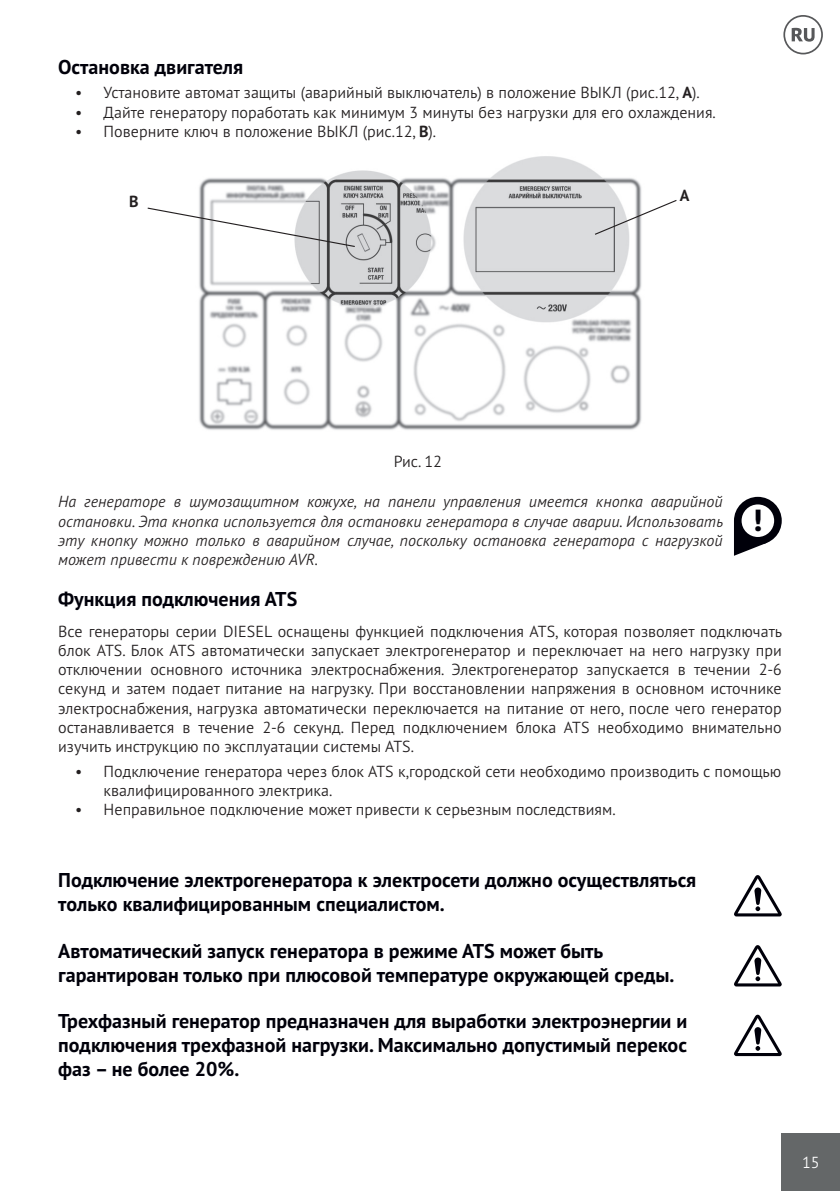
<style>
.page{position:relative;width:840px;height:1191px;background:#fff}
.page>*{position:absolute;margin:0;border:0;box-sizing:border-box;transform-origin:0 0}
.t1{font:800 30.4px "PT Sans Pro";color:#00000a}
.t2{font:700 20px/24px "PT Sans Pro";color:#00000a}
.t3{font:300 16px/19.2px "PT Sans Pro";color:#231f20;text-align:justify}
.t4{font:italic 300 16px/19.2px "PT Sans Pro";color:#231f20;text-align:justify}
.t5{font:300 16px "PT Sans Pro";color:#fff}
.t6{font:700 16px "PT Sans Pro";color:#231f20}
.s1{font-weight:700}
</style>
<div class="page">
<div style="left:781px;top:1133px;width:58px;height:58px;background:#646768"></div>
<svg style="left:783px;top:15px;width:39px;height:39px"></svg>
<div style="left:733px;top:497px;width:48px;height:47px;background:#00000a;border-radius:50%"></div>
<div style="left:741px;top:504px;width:32px;height:33px;background:#fff;border-radius:50%"></div>
<svg style="left:733px;top:521px;width:34px;height:35px"></svg>
<svg style="left:734px;top:875px;width:47px;height:41px"></svg>
<svg style="left:734px;top:945px;width:47px;height:41px"></svg>
<svg style="left:734px;top:1014px;width:47px;height:42px"></svg>
<img style="left:199px;top:156px;width:443px;height:274px">
<svg style="left:593px;top:199px;width:84px;height:37px"></svg>
<svg style="left:147px;top:207px;width:209px;height:41px"></svg>
<p class="t2" style="left:58px;top:54px;width:186px">Остановка двигателя</p>
<p class="t3" style="left:75px;top:83px;width:625px">• Установите автомат защиты (аварийный выключатель) в положение ВЫКЛ (рис.12, <span class="s1">А</span>).</p>
<p class="t3" style="left:75px;top:102px;width:641px">• Дайте генератору поработать как минимум 3 минуты без нагрузки для его охлаждения.</p>
<p class="t3" style="left:75px;top:121px;width:362px">• Поверните ключ в положение ВЫКЛ (рис.12, <span class="s1">В</span>).</p>
<p class="t6" style="left:129px;top:191px;width:11px">В</p>
<p class="t6" style="left:679px;top:185px;width:11px">A</p>
<p class="t3" style="left:393px;top:451px;width:49px">Рис. 12</p>
<p class="t4" style="left:58px;top:492px;width:666px">На генераторе в шумозащитном кожухе, на панели управления имеется кнопка аварийной остановки. Эта кнопка используется для остановки генератора в случае аварии. Использовать эту кнопку можно только в аварийном случае, поскольку остановка генератора с нагрузкой может привести к повреждению AVR.</p>
<p class="t2" style="left:58px;top:587px;width:240px">Функция подключения АТS</p>
<p class="t3" style="left:58px;top:621px;width:725px">Все генераторы серии DIESEL оснащены функцией подключения АТS, которая позволяет подключать блок АТS. Блок АТS автоматически запускает электрогенератор и переключает на него нагрузку при отключении основного источника электроснабжения. Электрогенератор запускается в течении 2-6 секунд и затем подает питание на нагрузку. При восстановлении напряжения в основном источнике электроснабжения, нагрузка автоматически переключается на питание от него, после чего генератор останавливается в течение 2-6 секунд. Перед подключением блока АТS необходимо внимательно изучить инструкцию по эксплуатации системы АТS.</p>
<p class="t3" style="left:104px;top:761px;width:679px;text-indent:-28px">• Подключение генератора через блок ATS к,городской сети необходимо производить с помощью квалифицированного электрика.</p>
<p class="t3" style="left:75px;top:799px;width:541px">• Неправильное подключение может привести к серьезным последствиям.</p>
<h1 class="t1" style="left:752px;top:500px;width:10px">!</h1>
<p class="t2" style="left:58px;top:867px;width:639px">Подключение электрогенератора к электросети должно осуществляться только квалифицированным специалистом.</p>
<p class="t2" style="left:58px;top:938px;width:617px">Автоматический запуск генератора в режиме АТS может быть гарантирован только при плюсовой температуре окружающей среды.</p>
<p class="t2" style="left:58px;top:1008px;width:630px;text-align:justify">Трехфазный генератор предназначен для выработки электроэнергии и подключения трехфазной нагрузки. Максимально допустимый перекос фаз – не более 20%.</p>
<p class="t5" style="left:801px;top:1152px;width:19px">15</p>
</div>
